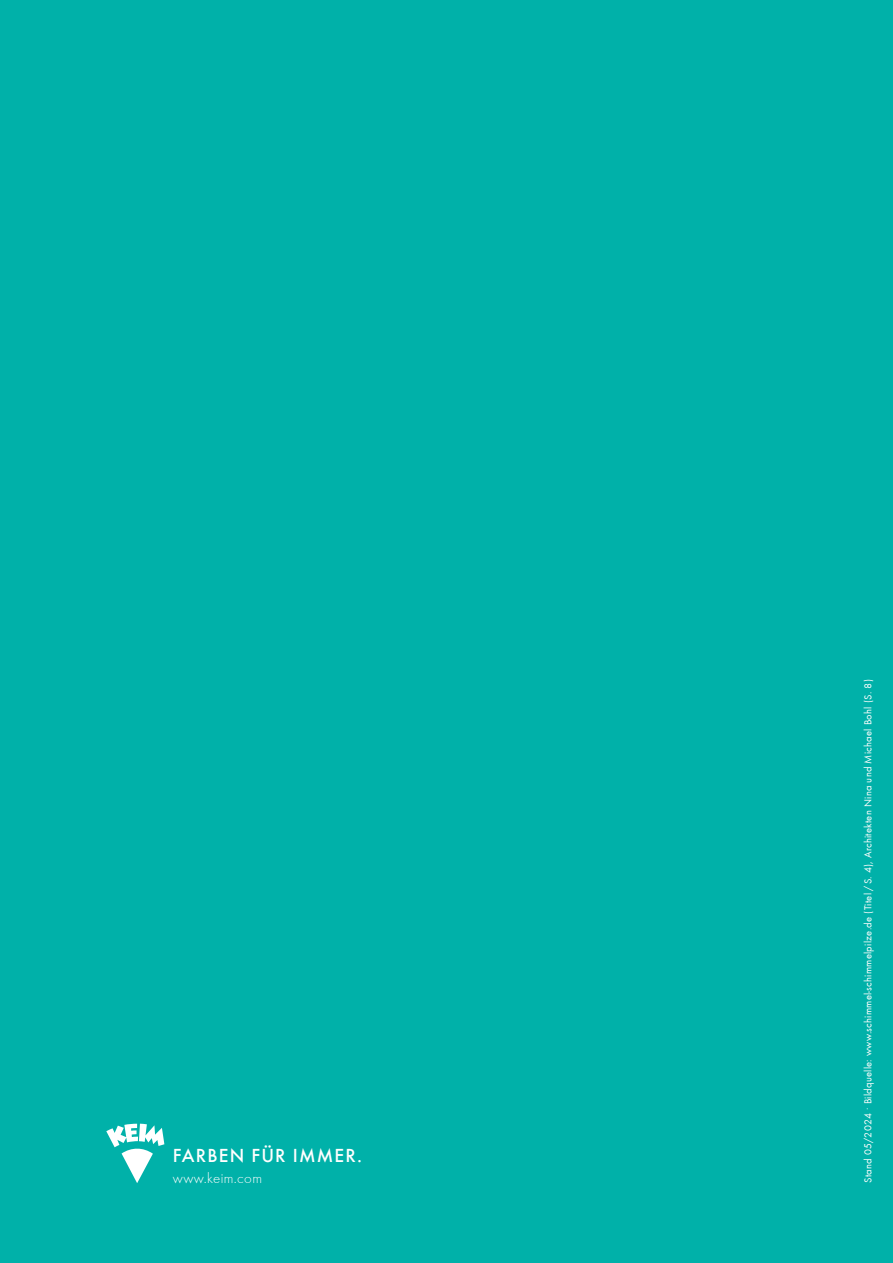
<style>
.page{position:relative;width:893px;height:1263px;background:#00b1a9}
.page>*{position:absolute;margin:0;border:0;box-sizing:border-box;transform-origin:0 0}
.t1{font:500 19.5px "Futura T";letter-spacing:.06em;color:#fff}
.t2{font:300 15px "Futura T";letter-spacing:.025em;color:#fff}
.t3{font:10.5px "Futura T Boo";letter-spacing:.025em;color:#fff}
</style>
<div class="page">
<svg style="left:106px;top:1124px;width:58px;height:59px"></svg>
<h1 class="t1" style="left:173px;top:1144px;width:191px">FARBEN FÜR IMMER.</h1>
<h2 class="t2" style="left:173px;top:1170px;width:91px">www.keim.com</h2>
<p class="t3" style="left:862px;top:1183px;width:505px;rotate:-90deg">Stand 05/2024 ∙ Bildquelle: www.schimmel-schimmelpilze.de (Titel / S. 4), Architekten Nina und Michael Bohl (S. 8)</p>
</div>
